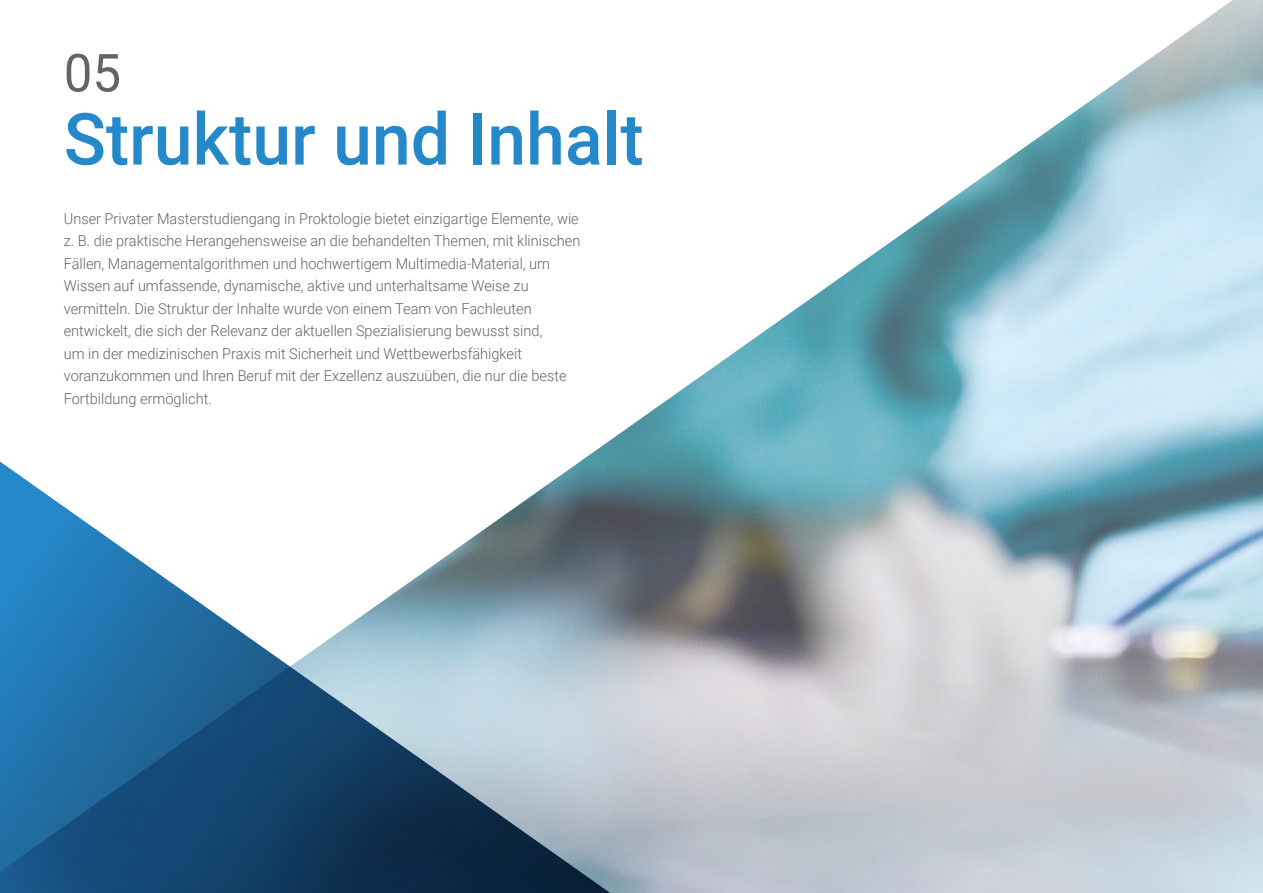
<style>
.page{position:relative;width:1263px;height:893px;background:#fff}
.page>*{position:absolute;margin:0;border:0;box-sizing:border-box;transform-origin:0 0}
.t1{font:500 72px "Roboto";color:#2488c9}
.t2{font:52.5px "Roboto";color:#61646a}
.t3{font:300 15px/22.5px "Roboto";color:#61646a}
</style>
<div class="page">
<img style="left:602px;top:0;width:661px;height:893px">
<svg style="left:0;top:446px;width:640px;height:447px"></svg>
<h2 class="t2" style="left:64px;top:36px;width:59px">05</h2>
<h1 class="t1" style="left:64px;top:89px;width:581px">Struktur und Inhalt</h1>
<p class="t3" style="left:64px;top:207px;width:518px">Unser Privater Masterstudiengang in Proktologie bietet einzigartige Elemente, wie z. B. die praktische Herangehensweise an die behandelten Themen, mit klinischen Fällen, Managementalgorithmen und hochwertigem Multimedia-Material, um Wissen auf umfassende, dynamische, aktive und unterhaltsame Weise zu vermitteln. Die Struktur der Inhalte wurde von einem Team von Fachleuten entwickelt, die sich der Relevanz der aktuellen Spezialisierung bewusst sind,<br>um in der medizinischen Praxis mit Sicherheit und Wettbewerbsfähigkeit voranzukommen und Ihren Beruf mit der Exzellenz auszuüben, die nur die beste Fortbildung ermöglicht.</p>
</div>
